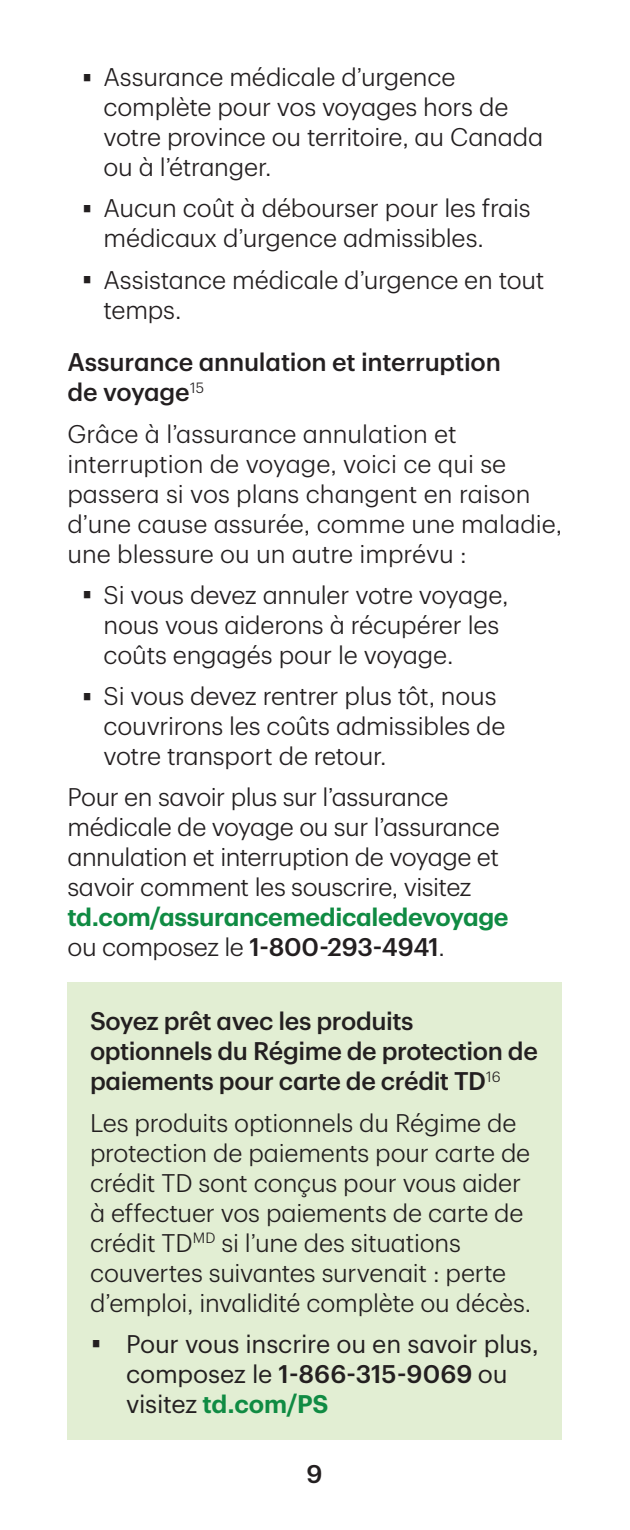
<style>
.page{position:relative;width:630px;height:1530px;background:#fff}
.page>*{position:absolute;margin:0;border:0;box-sizing:border-box;transform-origin:0 0}
.t1{font:300 25px/30px "TD Graphik";letter-spacing:-.01em;color:#231f20}
.t2{font:500 25px/30px "TD Graphik";letter-spacing:-.015em;color:#231f20}
.t3{font:25px/30px "TD Graphik";letter-spacing:-.01em;color:#231f20}
.t4{font:600 25px/30px "TD Graphik";letter-spacing:-.015em;color:#108b43}
.s1{font-family:"Titillium";font-weight:100}
.s2{font-weight:300;color:#231f20}
.s3{font-weight:500;color:#231f20}
.s4{font-weight:500}
.s5{font-weight:600;color:#108b43}
</style>
<div class="page">
<div style="left:68px;top:983px;width:494px;height:457px;background:#e2eed3"></div>
<p class="t1" style="left:104px;top:60px;width:441px;text-indent:-22px"><span class="s1">•</span> Assurance médicale d’urgence complète pour vos voyages hors de votre province ou territoire, au Canada ou à l’étranger.</p>
<p class="t1" style="left:104px;top:191px;width:429px;text-indent:-22px"><span class="s1">•</span> Aucun coût à débourser pour les frais médicaux d’urgence admissibles.</p>
<p class="t1" style="left:104px;top:263px;width:443px;text-indent:-22px"><span class="s1">•</span> Assistance médicale d’urgence en tout temps.</p>
<p class="t2" style="left:68px;top:345px;width:435px">Assurance annulation et interruption de voyage<sup>15</sup></p>
<p class="t1" style="left:68px;top:416px;width:496px">Grâce à l’assurance annulation et interruption de voyage, voici ce qui se passera si vos plans changent en raison d’une cause assurée, comme une maladie, une blessure ou un autre imprévu :</p>
<p class="t1" style="left:104px;top:578px;width:407px;text-indent:-22px"><span class="s1">•</span> Si vous devez annuler votre voyage, nous vous aiderons à récupérer les coûts engagés pour le voyage.</p>
<p class="t1" style="left:104px;top:679px;width:404px;text-indent:-22px"><span class="s1">•</span> Si vous devez rentrer plus tôt, nous couvrirons les coûts admissibles de votre transport de retour.</p>
<p class="t1" style="left:68px;top:780px;width:434px">Pour en savoir plus sur l’assurance médicale de voyage ou sur l’assurance annulation et interruption de voyage et savoir comment les souscrire, visitez</p>
<p class="t4" style="left:68px;top:900px;width:443px">td.com/assurancemedicaledevoyage <span class="s2">ou composez le</span> <span class="s3">1-800-293-4941</span><span class="s2">.</span></p>
<p class="t2" style="left:90px;top:1004px;width:449px">Soyez prêt avec les produits optionnels du Régime de protection de paiements pour carte de crédit TD<sup>16</sup></p>
<p class="t1" style="left:90px;top:1106px;width:443px">Les produits optionnels du Régime de protection de paiements pour carte de crédit TD sont conçus pour vous aider à effectuer vos paiements de carte de crédit TD<sup>MD</sup> si l’une des situations couvertes suivantes survenait : perte d’emploi, invalidité complète ou décès.</p>
<p class="t3" style="left:126px;top:1327px;width:415px;text-indent:-36px"><span class="s1">•</span> Pour vous inscrire ou en savoir plus, composez le <span class="s4">1-866-315-9069</span> ou visitez <span class="s5">td.com/PS</span></p>
<p class="t2" style="left:306px;top:1457px;width:18px">9</p>
</div>
